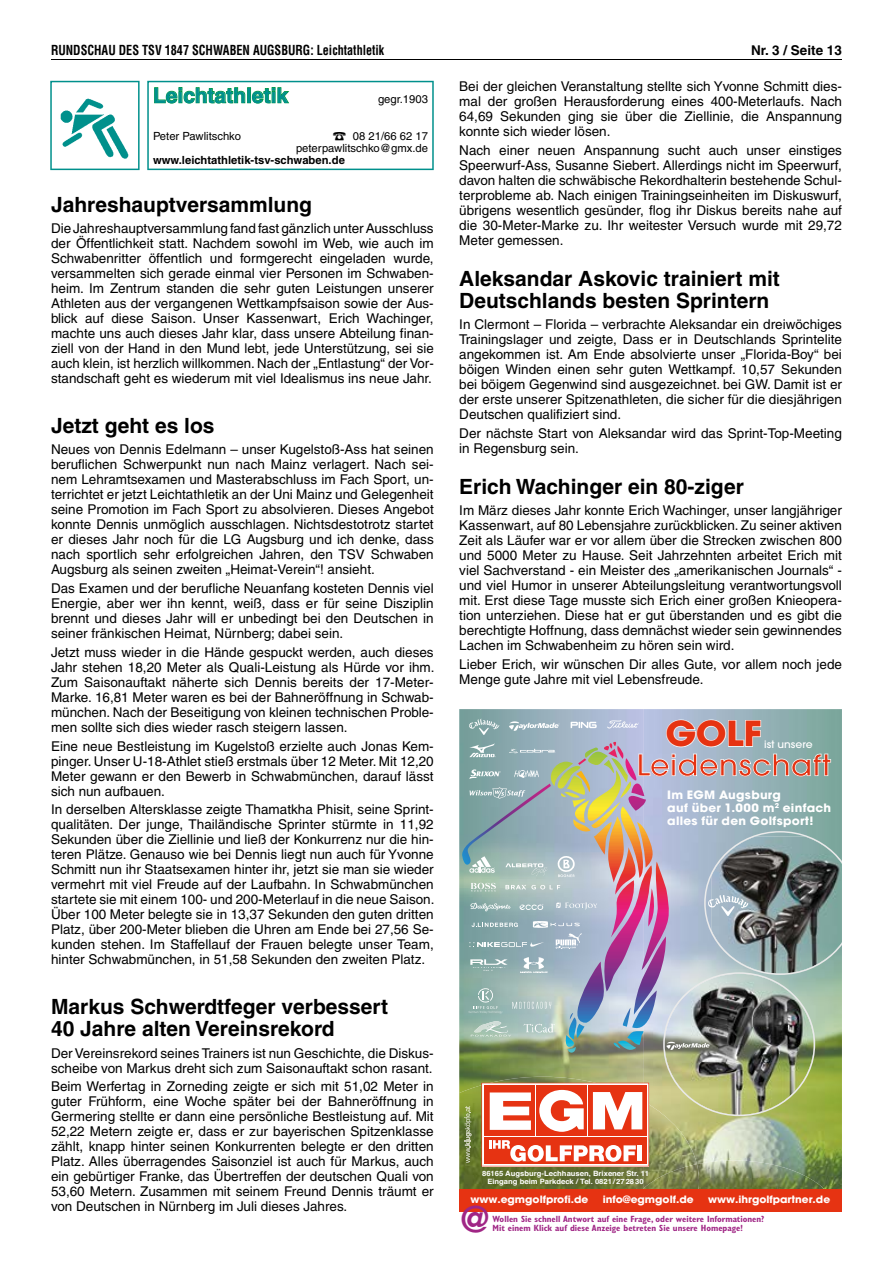
<style>
.page{position:relative;width:893px;height:1263px;background:#fff}
.page>*{position:absolute;margin:0;border:0;box-sizing:border-box;transform-origin:0 0}
.t1{font:700 36px "Helvetica";color:#a02685}
.t2{font:700 34.35px "Avant Garde LT";color:#e63312;scale:1.06 1}
.t3{font:500 29.4px "Avant Garde LT";letter-spacing:.005em;color:#e63312;scale:1.06 1}
.t4{font:700 21px/22.5px "Helvetica";color:#000}
.t5{font:700 21px "Helvetica";color:#00908c}
.t6{font:13.5px/15px "Helvetica";color:#000;text-align:justify}
.t7{font:700 condensed 13.5px "Helvetica";color:#000;scale:.9 1}
.t8{font:700 13.5px "Helvetica";color:#000}
.t9{font:700 11.4px/12.9px "Avant Garde LT";letter-spacing:.02em;color:#fff;scale:1.06 1}
.t10{font:11.25px/12.3px "Helvetica";color:#000;text-align:right}
.t11{font:700 11.25px "Helvetica";color:#000}
.t12{font:500 10.2px "Avant Garde LT";color:#fff;scale:1.06 1}
.t13{font:700 10.05px "Avant Garde LT";color:#fff;scale:1.06 1}
.t14{font:700 condensed 9px/9px "Gill Sans";color:#a02685}
.t15{font:700 7.2px/7.2px "Helvetica";color:#fff;text-align:center;scale:1.06 1}
</style>
<div class="page">
<hr style="left:51px;top:59px;width:791px;height:1px;background:#000">
<svg style="left:50px;top:81px;width:90px;height:89px"></svg>
<svg style="left:147px;top:81px;width:287px;height:89px"></svg>
<img style="left:644px;top:709px;width:198px;height:480px">
<img style="left:459px;top:709px;width:185px;height:368px">
<img style="left:699px;top:1166px;width:139px;height:23px">
<img style="left:459px;top:1077px;width:185px;height:112px">
<img style="left:644px;top:1166px;width:55px;height:23px">
<img style="left:629px;top:1188px;width:15px;height:1px">
<div style="left:459px;top:1189px;width:383px;height:22px;background:#e63312"></div>
<img style="left:462px;top:719px;width:380px;height:447px">
<p class="t7" style="left:51px;top:42px;width:372px">RUNDSCHAU DES TSV 1847 SCHWABEN AUGSBURG: Leichtathletik</p>
<p class="t8" style="left:751px;top:42px;width:92px">Nr. 3 / Seite 13</p>
<h3 class="t5" style="left:153px;top:83px;width:137px">Leichtathletik</h3>
<p class="t10" style="left:378px;top:93px;width:51px">gegr.1903</p>
<p class="t10" style="left:153px;top:130px;width:89px">Peter Pawlitschko</p>
<p class="t10" style="left:296px;top:130px;width:133px">☎ 08 21/66 62 17 peterpawlitschko@gmx.de</p>
<p class="t11" style="left:153px;top:153px;width:193px">www.leichtathletik-tsv-schwaben.de</p>
<h3 class="t4" style="left:51px;top:193px;width:263px">Jahreshauptversammlung</h3>
<p class="t6" style="left:51px;top:221px;width:384px">Die Jahreshauptversammlung fand fast gänzlich unter Ausschluss der Öffentlichkeit statt. Nachdem sowohl im Web, wie auch im Schwabenritter öffentlich und formgerecht eingeladen wurde, versammelten sich gerade einmal vier Personen im Schwaben&shy;heim. Im Zentrum standen die sehr guten Leistungen unserer Athleten aus der vergangenen Wettkampfsaison sowie der Aus&shy;blick auf diese Saison. Unser Kassenwart, Erich Wachinger, machte uns auch dieses Jahr klar, dass unsere Abteilung finan&shy;ziell von der Hand in den Mund lebt, jede Unterstützung, sei sie auch klein, ist herzlich willkommen. Nach der „Entlastung“ der Vor&shy;standschaft geht es wiederum mit viel Idealismus ins neue Jahr.</p>
<h3 class="t4" style="left:51px;top:414px;width:165px">Jetzt geht es los</h3>
<p class="t6" style="left:51px;top:442px;width:384px">Neues von Dennis Edelmann – unser Kugelstoß-Ass hat seinen beruflichen Schwerpunkt nun nach Mainz verlagert. Nach sei&shy;nem Lehramtsexamen und Masterabschluss im Fach Sport, un&shy;terrichtet er jetzt Leichtathletik an der Uni Mainz und Gelegenheit seine Promotion im Fach Sport zu absolvieren. Dieses Angebot konnte Dennis unmöglich ausschlagen. Nichtsdestotrotz startet er dieses Jahr noch für die LG Augsburg und ich denke, dass nach sportlich sehr erfolgreichen Jahren, den TSV Schwaben Augsburg als seinen zweiten „Heimat-Verein“! ansieht.</p>
<p class="t6" style="left:51px;top:581px;width:384px">Das Examen und der berufliche Neuanfang kosteten Dennis viel Energie, aber wer ihn kennt, weiß, dass er für seine Disziplin brennt und dieses Jahr will er unbedingt bei den Deutschen in seiner fränkischen Heimat, Nürnberg; dabei sein.</p>
<p class="t6" style="left:51px;top:644px;width:385px">Jetzt muss wieder in die Hände gespuckt werden, auch dieses Jahr stehen 18,20 Meter als Quali-Leistung als Hürde vor ihm.<br>Zum Saisonauftakt näherte sich Dennis bereits der 17-Meter-Marke. 16,81 Meter waren es bei der Bahneröffnung in Schwab&shy;münchen. Nach der Beseitigung von kleinen technischen Proble&shy;men sollte sich dies wieder rasch steigern lassen.</p>
<p class="t6" style="left:51px;top:738px;width:384px">Eine neue Bestleistung im Kugelstoß erzielte auch Jonas Kem&shy;pinger. Unser U-18-Athlet stieß erstmals über 12 Meter. Mit 12,20<br>Meter gewann er den Bewerb in Schwabmünchen, darauf lässt sich nun aufbauen.</p>
<p class="t6" style="left:51px;top:802px;width:385px">In derselben Altersklasse zeigte Thamatkha Phisit, seine Sprint&shy;qualitäten. Der junge, Thailändische Sprinter stürmte in 11,92<br>Sekunden über die Ziellinie und ließ der Konkurrenz nur die hin&shy;teren Plätze. Genauso wie bei Dennis liegt nun auch für Yvonne Schmitt nun ihr Staatsexamen hinter ihr, jetzt sie man sie wieder vermehrt mit viel Freude auf der Laufbahn. In Schwabmünchen startete sie mit einem 100- und 200-Meterlauf in die neue Saison.<br>Über 100 Meter belegte sie in 13,37 Sekunden den guten dritten Platz, über 200-Meter blieben die Uhren am Ende bei 27,56 Se&shy;kunden stehen. Im Staffellauf der Frauen belegte unser Team, hinter Schwabmünchen, in 51,58 Sekunden den zweiten Platz.</p>
<h3 class="t4" style="left:51px;top:995px;width:339px">Markus Schwerdtfeger verbessert<br>40 Jahre alten Vereinsrekord</h3>
<p class="t6" style="left:51px;top:1045px;width:384px">Der Vereinsrekord seines Trainers ist nun Geschichte, die Diskus&shy;scheibe von Markus dreht sich zum Saisonauftakt schon rasant.</p>
<p class="t6" style="left:51px;top:1079px;width:384px">Beim Werfertag in Zorneding zeigte er sich mit 51,02 Meter in guter Frühform, eine Woche später bei der Bahneröffnung in Germering stellte er dann eine persönliche Bestleistung auf. Mit 52,22 Metern zeigte er, dass er zur bayerischen Spitzenklasse zählt, knapp hinter seinen Konkurrenten belegte er den dritten Platz. Alles überragendes Saisonziel ist auch für Markus, auch ein gebürtiger Franke, das Übertreffen der deutschen Quali von 53,60 Metern. Zusammen mit seinem Freund Dennis träumt er von Deutschen in Nürnberg im Juli dieses Jahres.</p>
<p class="t6" style="left:459px;top:79px;width:384px">Bei der gleichen Veranstaltung stellte sich Yvonne Schmitt dies&shy;mal der großen Herausforderung eines 400-Meterlaufs. Nach 64,69 Sekunden ging sie über die Ziellinie, die Anspannung konnte sich wieder lösen.</p>
<p class="t6" style="left:459px;top:142px;width:384px">Nach einer neuen Anspannung sucht auch unser einstiges Speerwurf-Ass, Susanne Siebert. Allerdings nicht im Speerwurf, davon halten die schwäbische Rekordhalterin bestehende Schul&shy;terprobleme ab. Nach einigen Trainingseinheiten im Diskuswurf, übrigens wesentlich gesünder, flog ihr Diskus bereits nahe auf die 30-Meter-Marke zu. Ihr weitester Versuch wurde mit 29,72<br>Meter gemessen.</p>
<h3 class="t4" style="left:459px;top:267px;width:322px">Aleksandar Askovic trainiert mit<br>Deutschlands besten Sprintern</h3>
<p class="t6" style="left:459px;top:317px;width:384px">In Clermont – Florida – verbrachte Aleksandar ein dreiwöchiges Trainingslager und zeigte, Dass er in Deutschlands Sprintelite angekommen ist. Am Ende absolvierte unser „Florida-Boy“ bei böigen Winden einen sehr guten Wettkampf. 10,57 Sekunden bei böigem Gegenwind sind ausgezeichnet. bei GW. Damit ist er der erste unserer Spitzenathleten, die sicher für die diesjährigen Deutschen qualifiziert sind.</p>
<p class="t6" style="left:459px;top:426px;width:384px">Der nächste Start von Aleksandar wird das Sprint-Top-Meeting in Regensburg sein.</p>
<h3 class="t4" style="left:459px;top:475px;width:286px">Erich Wachinger ein 80-ziger</h3>
<p class="t6" style="left:459px;top:503px;width:384px">Im März dieses Jahr konnte Erich Wachinger, unser langjähriger Kassenwart, auf 80 Lebensjahre zurückblicken. Zu seiner aktiven Zeit als Läufer war er vor allem über die Strecken zwischen 800 und 5000 Meter zu Hause. Seit Jahrzehnten arbeitet Erich mit viel Sachverstand - ein Meister des „amerikanischen Journals“ - und viel Humor in unserer Abteilungsleitung verantwortungsvoll mit. Erst diese Tage musste sich Erich einer großen Knieopera&shy;tion unterziehen. Diese hat er gut überstanden und es gibt die berechtigte Hoffnung, dass demnächst wieder sein gewinnendes Lachen im Schwabenheim zu hören sein wird.</p>
<p class="t6" style="left:459px;top:656px;width:384px">Lieber Erich, wir wünschen Dir alles Gute, vor allem noch jede<br>Menge gute Jahre mit viel Lebensfreude.</p>
<h2 class="t2" style="left:665px;top:711px;width:92px">GOLF</h2>
<p class="t12" style="left:764px;top:738px;width:47px">ist unsere</p>
<h3 class="t3" style="left:636px;top:747px;width:185px">Leidenschaft</h3>
<p class="t9" style="left:667px;top:789px;width:156px">Im EGM Augsburg<br>auf über 1.000 m<sup>2</sup> einfach alles für den Golfsport!</p>
<p class="t15" style="left:482px;top:1170px;width:159px">86165 Augsburg-Lechhausen, Brixener Str. 11<br>Eingang beim Parkdeck / Tel. 0821 /27 28 30</p>
<p class="t13" style="left:470px;top:1193px;width:113px">www.egmgolfprofi.de</p>
<p class="t13" style="left:603px;top:1193px;width:87px">info@egmgolf.de</p>
<p class="t13" style="left:708px;top:1193px;width:117px">www.ihrgolfpartner.de</p>
<h1 class="t1" style="left:457px;top:1197px;width:37px">@</h1>
<p class="t14" style="left:492px;top:1214px;width:273px">Wollen Sie schnell Antwort auf eine Frage, oder weitere Informationen?<br>Mit einem Klick auf diese Anzeige betreten Sie unsere Homepage!</p>
</div>
